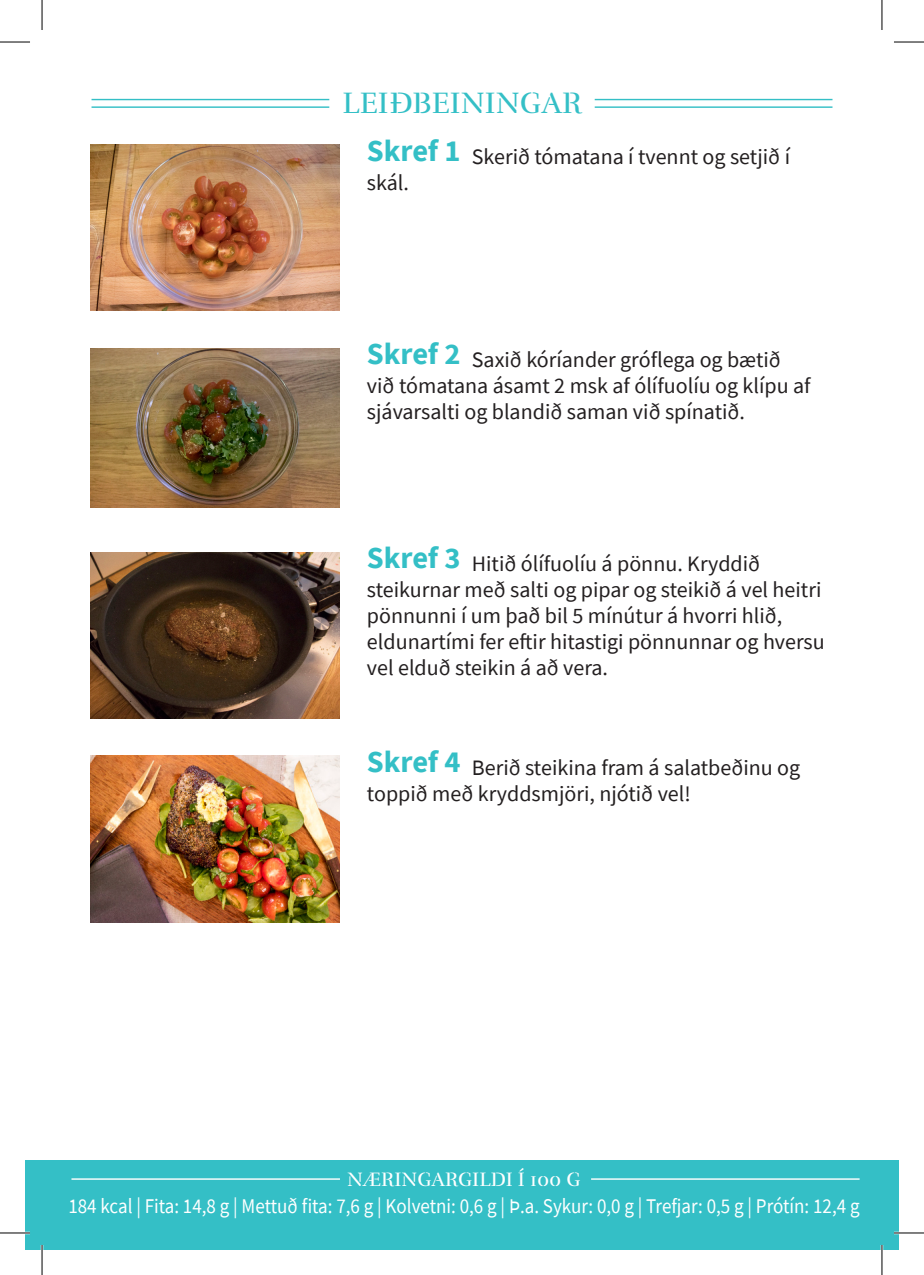
<style>
.page{position:relative;width:924px;height:1275px;background:#fff}
.page>*{position:absolute;margin:0;border:0;box-sizing:border-box;transform-origin:0 0}
.t1{font:700 30.4px "Source Sans Pro";letter-spacing:-.005em;color:#34bfc6}
.t2{font:30.4px "Rufina Stencil Regular";color:#34bfc6}
.Paragraph_Style_1{font:22px/26px "Source Sans Pro";color:#231f20}
.t3{font:20.8px "Source Sans Pro";color:#fff;scale:.91 1}
.t4{font:20px "Rufina Stencil Regular";color:#fff}
</style>
<div class="page">
<div style="left:25px;top:1161px;width:873px;height:89px;background:#34bfc6"></div>
<hr style="left:91px;top:99px;width:238px;height:1px;background:#34bfc6">
<hr style="left:91px;top:106px;width:238px;height:2px;background:#34bfc6">
<hr style="left:594px;top:99px;width:238px;height:1px;background:#34bfc6">
<hr style="left:594px;top:106px;width:238px;height:2px;background:#34bfc6">
<hr style="left:71px;top:1178px;width:269px;height:1px;background:#fff">
<hr style="left:591px;top:1178px;width:268px;height:1px;background:#fff">
<img style="left:90px;top:144px;width:250px;height:166px">
<img style="left:90px;top:348px;width:250px;height:159px">
<img style="left:90px;top:552px;width:250px;height:166px">
<img style="left:90px;top:756px;width:250px;height:166px">
<hr style="left:0;top:1231px;width:30px;height:3px;background:#fff">
<hr style="left:893px;top:1231px;width:30px;height:3px;background:#fff">
<hr style="left:41px;top:1245px;width:2px;height:30px;background:#fff">
<hr style="left:880px;top:1245px;width:2px;height:30px;background:#fff">
<hr style="left:0;top:42px;width:30px;height:1px;background:#000">
<hr style="left:893px;top:42px;width:30px;height:1px;background:#000">
<hr style="left:0;top:1232px;width:30px;height:1px;background:#000">
<hr style="left:893px;top:1232px;width:30px;height:1px;background:#000">
<hr style="left:42px;top:0;width:1px;height:30px;background:#000">
<hr style="left:42px;top:1245px;width:1px;height:30px;background:#000">
<hr style="left:881px;top:0;width:1px;height:30px;background:#000">
<hr style="left:881px;top:1245px;width:1px;height:30px;background:#000">
<p class="t2" style="left:342px;top:85px;width:241px">LEIÐBEININGAR</p>
<p class="t1" style="left:367px;top:130px;width:95px">Skref 1</p>
<p class="Paragraph_Style_1" style="left:367px;top:170px;width:44px">skál.</p>
<p class="Paragraph_Style_1" style="left:471px;top:144px;width:319px">Skerið tómatana í tvennt og setjið í</p>
<p class="t1" style="left:367px;top:333px;width:95px">Skref 2</p>
<p class="Paragraph_Style_1" style="left:367px;top:347px;width:445px;text-indent:105px">Saxið kóríander gróflega og bætið við tómatana ásamt 2 msk af ólífuolíu og klípu af sjávarsalti og blandið saman við spínatið.</p>
<p class="t1" style="left:367px;top:537px;width:95px">Skref 3</p>
<p class="Paragraph_Style_1" style="left:367px;top:550px;width:459px;text-indent:105px">Hitið ólífuolíu á pönnu. Kryddið steikurnar með salti og pipar og steikið á vel heitri pönnunni í um það bil 5 mínútur á hvorri hlið, eldunartími fer eftir hitastigi pönnunnar og hversu vel elduð steikin á að vera.</p>
<p class="t1" style="left:367px;top:741px;width:95px">Skref 4</p>
<p class="Paragraph_Style_1" style="left:367px;top:754px;width:434px;text-indent:105px">Berið steikina fram á salatbeðinu og toppið með kryddsmjöri, njótið vel!</p>
<p class="t4" style="left:347px;top:1166px;width:235px">NÆRINGARGILDI Í 100 G</p>
<p class="t3" style="left:68px;top:1193px;width:870px">184 kcal | Fita: 14,8 g | Mettuð fita: 7,6 g | Kolvetni: 0,6 g | Þ.a. Sykur: 0,0 g | Trefjar: 0,5 g | Prótín: 12,4 g</p>
</div>
